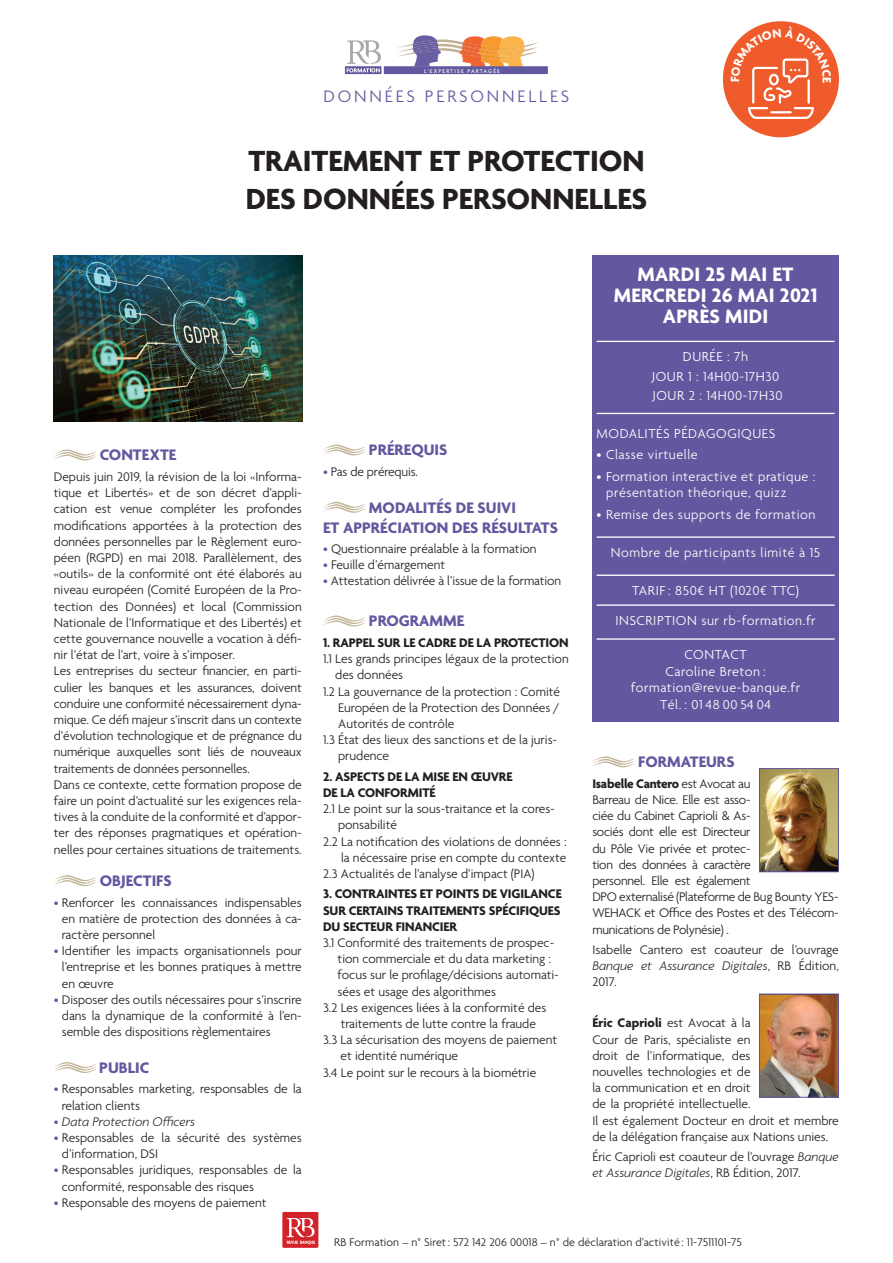
<style>
.page{position:relative;width:893px;height:1263px;background:#fff}
.page>*{position:absolute;margin:0;border:0;box-sizing:border-box;transform-origin:0 0}
.t1{font:700 31.5px/37.8px "Agenda";color:#231f20}
.t2{font:700 21px/21px "Agenda";letter-spacing:.01em;color:#fff;text-align:center}
.t3{font:300 18px "Agenda";letter-spacing:.16em;color:#62589f}
.t4{font:700 16.5px/19.8px "Agenda";color:#62589f;text-align:center}
.t5{font:300 14.1px/17px "Agenda";letter-spacing:.04em;color:#fff;text-align:center}
.t6{font:300 13.5px/16.2px "Agenda";color:#231f20}
.t7{font:300 13.5px/16.2px "Agenda";letter-spacing:-.02em;color:#231f20}
.t8{font:700 13.5px/16.2px "Agenda";letter-spacing:-.01em;color:#231f20}
.t9{font:italic 300 13.5px "Agenda";color:#231f20}
.t10{font:700 12.9px "Agenda";color:#fff}
.t11{font:300 12px "Agenda";letter-spacing:.01em;color:#231f20}
.t12{font:500 5.85px "Agenda";letter-spacing:.2em;color:#fff}
.s1{color:#62589f}
.s2{font-style:normal;color:#62589f}
.s3{font-weight:700}
.s4{font-style:italic}
</style>
<div class="page">
<svg style="left:398px;top:35px;width:139px;height:31px"></svg>
<svg style="left:345px;top:66px;width:36px;height:8px"></svg>
<div style="left:384px;top:66px;width:164px;height:8px;background:#61589f"></div>
<svg style="left:347px;top:40px;width:34px;height:32px"></svg>
<svg style="left:54px;top:449px;width:42px;height:11px"></svg>
<svg style="left:54px;top:875px;width:42px;height:11px"></svg>
<svg style="left:54px;top:1062px;width:42px;height:11px"></svg>
<div style="left:592px;top:255px;width:247px;height:466px;background:#62589f"></div>
<hr style="left:597px;top:341px;width:238px;height:1px;background:#fff">
<hr style="left:597px;top:413px;width:238px;height:1px;background:#fff">
<hr style="left:597px;top:536px;width:238px;height:2px;background:#fff">
<hr style="left:597px;top:575px;width:238px;height:1px;background:#fff">
<hr style="left:597px;top:604px;width:238px;height:2px;background:#fff">
<hr style="left:597px;top:638px;width:238px;height:2px;background:#fff">
<svg style="left:324px;top:444px;width:41px;height:12px"></svg>
<svg style="left:324px;top:501px;width:41px;height:12px"></svg>
<svg style="left:324px;top:615px;width:41px;height:12px"></svg>
<svg style="left:593px;top:756px;width:41px;height:11px"></svg>
<img style="left:761px;top:770px;width:76px;height:100px">
<div style="left:759px;top:768px;width:80px;height:104px;border:1px solid #62589f"></div>
<img style="left:761px;top:996px;width:76px;height:99px">
<div style="left:759px;top:994px;width:80px;height:103px;border:1px solid #62589f"></div>
<img style="left:54px;top:255px;width:248px;height:167px">
<div style="left:723px;top:21px;width:116px;height:116px;background:#ef5b2b;border-radius:50%"></div>
<img style="left:282px;top:1212px;width:37px;height:36px">
<svg style="left:731px;top:26px;width:100px;height:94px"></svg>
<p class="t12" style="left:424px;top:68px;width:77px">L'EXPERTISE PARTAGÉE</p>
<p class="t3" style="left:323px;top:87px;width:247px">DONNÉES PERSONNELLES</p>
<p class="t1" style="left:246px;top:144px;width:403px">TRAITEMENT ET PROTECTION<br>DES DONNÉES PERSONNELLES</p>
<p class="t10" style="left:728px;top:82px;width:7px;rotate:-90deg">F</p>
<p class="t10" style="left:834px;top:77px;width:7px;rotate:90deg">E</p>
<p class="t4" style="left:100px;top:446px;width:78px">CONTEXTE</p>
<p class="t6" style="left:54px;top:469px;width:249px;text-align:justify">Depuis juin 2019, la révision de la loi «Informa&shy;tique et Libertés» et de son décret d’appli&shy;cation est venue compléter les profondes modifications apportées à la protection des données personnelles par le Règlement euro&shy;péen (RGPD) en mai 2018. Parallèlement, des «outils» de la conformité ont été élaborés au niveau européen (Comité Européen de la Pro&shy;tection des Données) et local (Commission Nationale de l’Informatique et des Libertés) et cette gouvernance nouvelle a vocation à défi&shy;nir l’état de l’art, voire à s’imposer.</p>
<p class="t6" style="left:54px;top:664px;width:249px;text-align:justify">Les entreprises du secteur financier, en parti&shy;culier les banques et les assurances, doivent conduire une conformité nécessairement dyna&shy;mique. Ce défi majeur s’inscrit dans un contexte d’évolution technologique et de prégnance du numérique auxquelles sont liés de nouveaux traitements de données personnelles.</p>
<p class="t6" style="left:54px;top:777px;width:249px;text-align:justify">Dans ce contexte, cette formation propose de faire un point d’actualité sur les exigences rela&shy;tives à la conduite de la conformité et d’appor&shy;ter des réponses pragmatiques et opération&shy;nelles pour certaines situations de traitements.</p>
<p class="t4" style="left:100px;top:872px;width:73px">OBJECTIFS</p>
<p class="t6" style="left:62px;top:895px;width:241px;text-align:justify;text-indent:-8px"><span class="s1">•</span> Renforcer les connaissances indispensables en matière de protection des données à ca&shy;ractère personnel</p>
<p class="t6" style="left:62px;top:943px;width:241px;text-align:justify;text-indent:-8px"><span class="s1">•</span> Identifier les impacts organisationnels pour l’entreprise et les bonnes pratiques à mettre en œuvre</p>
<p class="t6" style="left:62px;top:992px;width:241px;text-align:justify;text-indent:-8px"><span class="s1">•</span> Disposer des outils nécessaires pour s’inscrire dans la dynamique de la conformité à l’en&shy;semble des dispositions règlementaires</p>
<p class="t4" style="left:99px;top:1059px;width:52px">PUBLIC</p>
<p class="t6" style="left:62px;top:1082px;width:241px;text-indent:-8px"><span class="s1">•</span> Responsables marketing, responsables de la relation clients</p>
<p class="t9" style="left:54px;top:1113px;width:143px"><span class="s2">•</span> Data Protection Officers</p>
<p class="t6" style="left:62px;top:1130px;width:241px;text-indent:-8px"><span class="s1">•</span> Responsables de la sécurité des systèmes d’information, DSI</p>
<p class="t6" style="left:62px;top:1163px;width:241px;text-indent:-8px"><span class="s1">•</span> Responsables juridiques, responsables de la conformité, responsable des risques</p>
<p class="t6" style="left:54px;top:1195px;width:214px"><span class="s1">•</span> Responsable des moyens de paiement</p>
<p class="t4" style="left:369px;top:441px;width:80px">PRÉREQUIS</p>
<p class="t6" style="left:323px;top:464px;width:96px"><span class="s1">•</span> Pas de prérequis.</p>
<p class="t4" style="left:323px;top:499px;width:236px">MODALITÉS DE SUIVI<br>ET APPRÉCIATION DES RÉSULTATS</p>
<p class="t6" style="left:323px;top:541px;width:215px"><span class="s1">•</span> Questionnaire préalable à la formation</p>
<p class="t6" style="left:323px;top:558px;width:124px"><span class="s1">•</span> Feuille d’émargement</p>
<p class="t6" style="left:323px;top:574px;width:240px"><span class="s1">•</span> Attestation délivrée à l’issue de la formation</p>
<p class="t4" style="left:369px;top:612px;width:97px">PROGRAMME</p>
<p class="t8" style="left:323px;top:635px;width:247px">1. RAPPEL SUR LE CADRE DE LA PROTECTION</p>
<p class="t6" style="left:335px;top:651px;width:235px;text-indent:-12px">1.1 Les grands principes légaux de la protection des données</p>
<p class="t6" style="left:338px;top:684px;width:223px;text-align:justify;text-indent:-15px">1.2 La gouvernance de la protection : Comité Européen de la Protection des Données / Autorités de contrôle</p>
<p class="t6" style="left:338px;top:732px;width:221px;text-indent:-15px">1.3 État des lieux des sanctions et de la juris&shy;prudence</p>
<p class="t8" style="left:323px;top:769px;width:191px">2. ASPECTS DE LA MISE EN ŒUVRE<br>DE LA CONFORMITÉ</p>
<p class="t6" style="left:338px;top:802px;width:218px;text-indent:-15px">2.1 Le point sur la sous-traitance et la cores&shy;ponsabilité</p>
<p class="t6" style="left:323px;top:834px;width:245px;text-align:right">2.2 La notification des violations de données : la nécessaire prise en compte du contexte</p>
<p class="t6" style="left:323px;top:866px;width:213px">2.3 Actualités de l’analyse d’impact (PIA)</p>
<p class="t8" style="left:323px;top:887px;width:240px;text-align:justify">3. CONTRAINTES ET POINTS DE VIGILANCE SUR CERTAINS TRAITEMENTS SPÉCIFIQUES DU SECTEUR FINANCIER</p>
<p class="t6" style="left:338px;top:935px;width:223px;text-indent:-15px">3.1 Conformité des traitements de prospec&shy;tion commerciale et du data marketing : focus sur le profilage/décisions automati&shy;sées et usage des algorithmes</p>
<p class="t6" style="left:323px;top:1000px;width:225px;text-align:center">3.2 Les exigences liées à la conformité des traitements de lutte contre la fraude</p>
<p class="t6" style="left:340px;top:1033px;width:218px;text-indent:-17px">3.3 La sécurisation des moyens de paiement et identité numérique</p>
<p class="t6" style="left:323px;top:1065px;width:215px">3.4 Le point sur le recours à la biométrie</p>
<p class="t2" style="left:614px;top:265px;width:205px">MARDI 25 MAI ET<br>MERCREDI 26 MAI 2021<br>APRÈS MIDI</p>
<p class="t5" style="left:652px;top:348px;width:132px;line-height:19.5px">DURÉE : 7h<br>JOUR 1 : 14H00-17H30<br>JOUR 2 : 14H00-17H30</p>
<p class="t5" style="left:597px;top:426px;width:180px">MODALITÉS PÉDAGOGIQUES</p>
<p class="t5" style="left:597px;top:447px;width:103px">• Classe virtuelle</p>
<p class="t5" style="left:606px;top:468px;width:211px;text-align:left;text-indent:-9px">• Formation interactive et pratique : présentation théorique, quizz</p>
<p class="t5" style="left:597px;top:506px;width:220px">• Remise des supports de formation</p>
<p class="t5" style="left:611px;top:545px;width:211px">Nombre de participants limité à 15</p>
<p class="t5" style="left:632px;top:583px;width:169px">TARIF : 850€ HT (1020€ TTC)</p>
<p class="t5" style="left:615px;top:613px;width:202px">INSCRIPTION sur rb-formation.fr</p>
<p class="t5" style="left:631px;top:646px;width:171px">CONTACT<br>Caroline Breton : formation@revue-banque.fr<br>Tél. : 01 48 00 54 04</p>
<p class="t4" style="left:638px;top:753px;width:98px">FORMATEURS</p>
<p class="t7" style="left:592px;top:776px;width:248px"><span class="s3">Isabelle Cantero</span> est Avocat au<br>Barreau de Nice. Elle est asso-<br>ciée du Cabinet Caprioli &amp; As-<br>sociés dont elle est Directeur<br>du Pôle Vie privée et protec-<br>tion des données à caractère<br>personnel. Elle est également<br>DPO externalisé (Plateforme de Bug Bounty YES-<br>WEHACK et Office des Postes et des Télécom&shy;munications de Polynésie) .</p>
<p class="t6" style="left:592px;top:942px;width:248px;text-align:justify">Isabelle Cantero est coauteur de l’ouvrage <span class="s4">Banque et Assurance Digitales</span>, RB Édition, 2017.</p>
<p class="t6" style="left:592px;top:1016px;width:248px"><span class="s3">Éric Caprioli</span> est Avocat à la<br>Cour de Paris, spécialiste en<br>droit de l’informatique, des<br>nouvelles technologies et de<br>la communication et en droit<br>de la propriété intellectuelle.<br>Il est également Docteur en droit et membre de la délégation française aux Nations unies.</p>
<p class="t6" style="left:592px;top:1150px;width:248px">Éric Caprioli est coauteur de l’ouvrage <span class="s4">Banque et Assurance Digitales</span>, RB Édition, 2017.</p>
<p class="t11" style="left:334px;top:1235px;width:409px">RB Formation – n° Siret: 572 142 206 00018 – n° de déclaration d’activité : 11-7511101-75</p>
</div>
